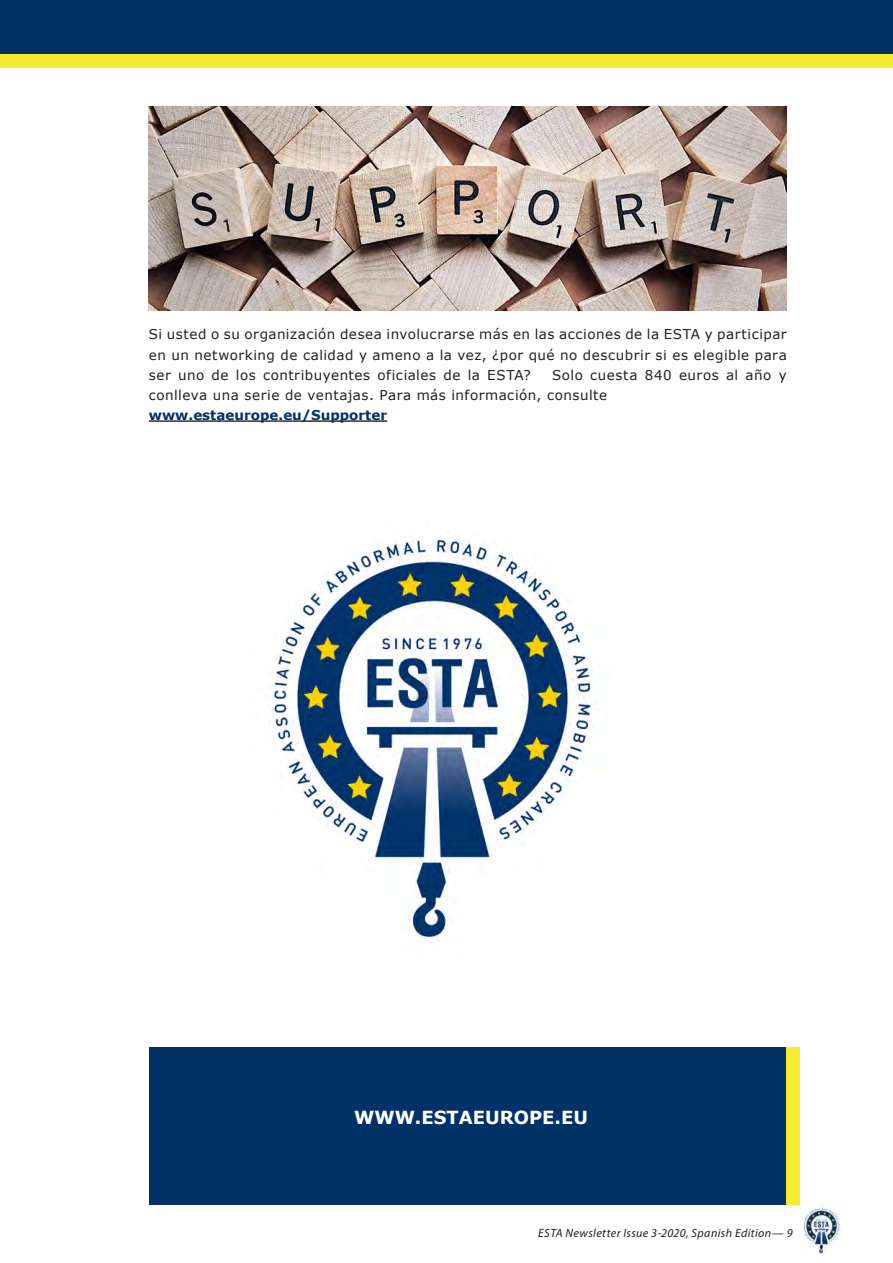
<style>
.page{position:relative;width:893px;height:1263px;background:#fff}
.page>*{position:absolute;margin:0;border:0;box-sizing:border-box;transform-origin:0 0}
.Platte_tekst_2{font:700 18px "Verdana";color:#fff}
.Platte_tekst_2-2{font:13.5px/20.1px "Verdana";letter-spacing:.035em;color:#231f20;text-align:justify}
.Platte_tekst_2-3{font:700 13.5px "Verdana";color:#003268}
.t1{font:italic 12px "Myriad Pro";letter-spacing:.035em;color:#231f20}
</style>
<div class="page">
<img style="left:803px;top:1207px;width:40px;height:47px">
<img style="left:149px;top:107px;width:638px;height:204px">
<hr style="left:149px;top:420px;width:238px;height:2px;background:#231f20">
<div style="left:0;top:0;width:893px;height:54px;background:#003268"></div>
<div style="left:0;top:54px;width:893px;height:14px;background:#f4ed2f"></div>
<div style="left:149px;top:1047px;width:638px;height:157px;background:#003268"></div>
<div style="left:786px;top:1047px;width:14px;height:157px;background:#f4ed2f"></div>
<img style="left:269px;top:535px;width:327px;height:409px">
<p class="Platte_tekst_2-2" style="left:149px;top:325px;width:639px">Si usted o su organización desea involucrarse más en las acciones de la ESTA y participar en un networking de calidad y ameno a la vez, ¿por qué no descubrir si es elegible para ser uno de los contribuyentes oficiales de la ESTA?</p>
<p class="Platte_tekst_2-2" style="left:149px;top:365px;width:639px;text-indent:403px">Solo cuesta 840 euros al año y conlleva una serie de ventajas. Para más información, consulte</p>
<p class="Platte_tekst_2-3" style="left:149px;top:406px;width:240px">www.estaeurope.eu/Supporter</p>
<p class="Platte_tekst_2" style="left:354px;top:1106px;width:235px">WWW.ESTAEUROPE.EU</p>
<p class="t1" style="left:538px;top:1225px;width:256px">ESTA Newsletter Issue 3-2020, Spanish Edition— 9</p>
</div>
